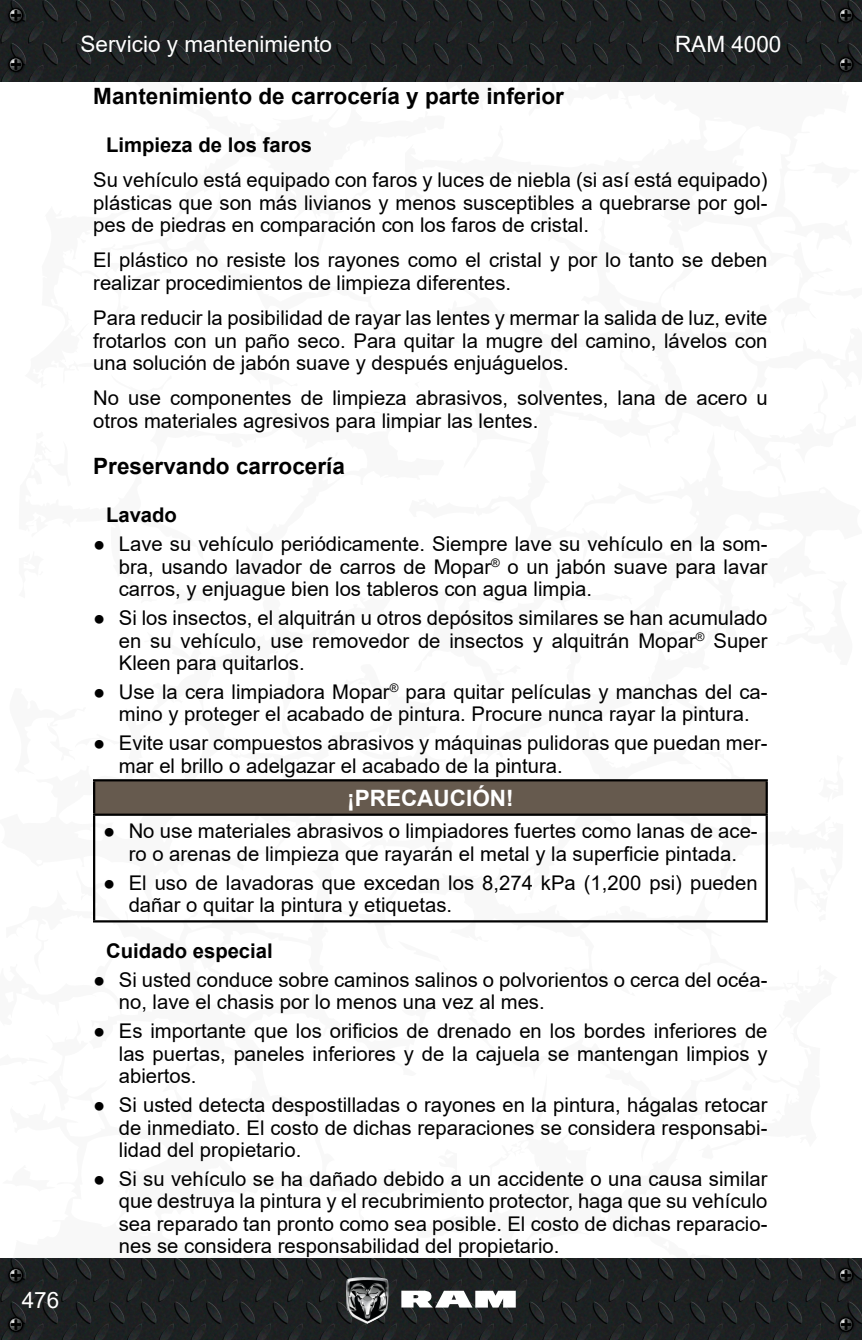
<style>
.page{position:relative;width:862px;height:1340px;background:#fff}
.page>*{position:absolute;margin:0;border:0;box-sizing:border-box;transform-origin:0 0}
._2_Subtítulo{font:700 22.5px "Arial";color:#000}
.t1{font:22.5px "Arial";color:#fff}
.Adver_Preca_Título{font:700 22.5px "Arial";color:#fff}
._4_Normal{font:20.25px/22.5px "Arial";color:#000;text-align:justify}
._3_Tercer_sub{font:700 20.25px "Arial";color:#000}
</style>
<div class="page">
<svg style="left:861px;top:39px;width:1px;height:1259px"></svg>
<img style="left:0;top:0;width:861px;height:81px">
<img style="left:0;top:1258px;width:861px;height:81px">
<svg style="left:401px;top:1290px;width:114px;height:17px"></svg>
<img style="left:346px;top:1276px;width:42px;height:47px">
<img style="left:5px;top:4px;width:22px;height:22px">
<svg style="left:8px;top:8px;width:16px;height:15px"></svg>
<img style="left:5px;top:1264px;width:22px;height:22px">
<svg style="left:8px;top:1267px;width:16px;height:15px"></svg>
<img style="left:834px;top:4px;width:22px;height:22px">
<svg style="left:837px;top:8px;width:16px;height:15px"></svg>
<img style="left:834px;top:1264px;width:22px;height:22px">
<svg style="left:837px;top:1267px;width:16px;height:15px"></svg>
<img style="left:5px;top:53px;width:22px;height:23px">
<svg style="left:8px;top:57px;width:16px;height:15px"></svg>
<img style="left:5px;top:1313px;width:22px;height:22px">
<svg style="left:8px;top:1316px;width:16px;height:15px"></svg>
<img style="left:834px;top:53px;width:22px;height:23px">
<svg style="left:837px;top:57px;width:16px;height:15px"></svg>
<img style="left:834px;top:1313px;width:22px;height:22px">
<svg style="left:837px;top:1316px;width:16px;height:15px"></svg>
<div style="left:94px;top:780px;width:672px;height:34px;background:#665a4e"></div>
<hr style="left:93px;top:779px;width:674px;height:2px;background:#000">
<hr style="left:93px;top:781px;width:2px;height:32px;background:#000">
<hr style="left:765px;top:781px;width:2px;height:32px;background:#000">
<hr style="left:93px;top:813px;width:674px;height:2px;background:#000">
<hr style="left:93px;top:815px;width:2px;height:105px;background:#000">
<hr style="left:765px;top:815px;width:2px;height:105px;background:#000">
<hr style="left:93px;top:920px;width:674px;height:2px;background:#000">
<p class="t1" style="left:22px;top:1284px;width:39px">476</p>
<p class="t1" style="left:80px;top:29px;width:253px">Servicio y mantenimiento</p>
<p class="t1" style="left:674px;top:29px;width:108px">RAM 4000</p>
<p class="_2_Subtítulo" style="left:93px;top:80px;width:472px">Mantenimiento de carrocería y parte inferior</p>
<p class="_3_Tercer_sub" style="left:106px;top:130px;width:207px">Limpieza de los faros</p>
<p class="_4_Normal" style="left:93px;top:169px;width:675px">Su vehículo está equipado con faros y luces de niebla (si así está equipado) plásticas que son más livianos y menos susceptibles a quebrarse por gol&shy;pes de piedras en comparación con los faros de cristal.</p>
<p class="_4_Normal" style="left:93px;top:249px;width:675px">El plástico no resiste los rayones como el cristal y por lo tanto se deben realizar procedimientos de limpieza diferentes.</p>
<p class="_4_Normal" style="left:93px;top:307px;width:675px">Para reducir la posibilidad de rayar las lentes y mermar la salida de luz, evite frotarlos con un paño seco. Para quitar la mugre del camino, lávelos con una solución de jabón suave y después enjuáguelos.</p>
<p class="_4_Normal" style="left:93px;top:387px;width:675px">No use componentes de limpieza abrasivos, solventes, lana de acero u otros materiales agresivos para limpiar las lentes.</p>
<p class="_2_Subtítulo" style="left:93px;top:450px;width:253px">Preservando carrocería</p>
<p class="_3_Tercer_sub" style="left:106px;top:501px;width:72px">Lavado</p>
<p class="_4_Normal" style="left:119px;top:532px;width:649px;text-indent:-26px">● Lave su vehículo periódicamente. Siempre lave su vehículo en la som&shy;bra, usando lavador de carros de Mopar<sup>®</sup> o un jabón suave para lavar carros, y enjuague bien los tableros con agua limpia.</p>
<p class="_4_Normal" style="left:119px;top:606px;width:649px;text-indent:-26px">● Si los insectos, el alquitrán u otros depósitos similares se han acumulado en su vehículo, use removedor de insectos y alquitrán Mopar<sup>®</sup> Super Kleen para quitarlos.</p>
<p class="_4_Normal" style="left:93px;top:680px;width:675px;text-align:center">● Use la cera limpiadora Mopar<sup>®</sup> para quitar películas y manchas del ca&shy;mino y proteger el acabado de pintura. Procure nunca rayar la pintura.</p>
<p class="_4_Normal" style="left:119px;top:731px;width:649px;text-indent:-26px">● Evite usar compuestos abrasivos y máquinas pulidoras que puedan mer&shy;mar el brillo o adelgazar el acabado de la pintura.</p>
<p class="Adver_Preca_Título" style="left:347px;top:782px;width:168px">¡PRECAUCIÓN!</p>
<p class="_4_Normal" style="left:103px;top:820px;width:655px;text-align:center">● No use materiales abrasivos o limpiadores fuertes como lanas de ace&shy;ro o arenas de limpieza que rayarán el metal y la superficie pintada.</p>
<p class="_4_Normal" style="left:129px;top:871px;width:630px;text-indent:-26px">● El uso de lavadoras que excedan los 8,274 kPa (1,200 psi) pueden dañar o quitar la pintura y etiquetas.</p>
<p class="_3_Tercer_sub" style="left:106px;top:936px;width:168px">Cuidado especial</p>
<p class="_4_Normal" style="left:119px;top:968px;width:649px;text-indent:-26px">● Si usted conduce sobre caminos salinos o polvorientos o cerca del océa&shy;no, lave el chasis por lo menos una vez al mes.</p>
<p class="_4_Normal" style="left:119px;top:1019px;width:649px;text-indent:-26px">● Es importante que los orificios de drenado en los bordes inferiores de las puertas, paneles inferiores y de la cajuela se mantengan limpios y abiertos.</p>
<p class="_4_Normal" style="left:119px;top:1093px;width:649px;text-indent:-26px">● Si usted detecta despostilladas o rayones en la pintura, hágalas retocar de inmediato. El costo de dichas reparaciones se considera responsabi&shy;lidad del propietario.</p>
<p class="_4_Normal" style="left:119px;top:1167px;width:650px;text-indent:-26px">● Si su vehículo se ha dañado debido a un accidente o una causa similar que destruya la pintura y el recubrimiento protector, haga que su vehículo sea reparado tan pronto como sea posible. El costo de dichas reparacio&shy;nes se considera responsabilidad del propietario.</p>
</div>
